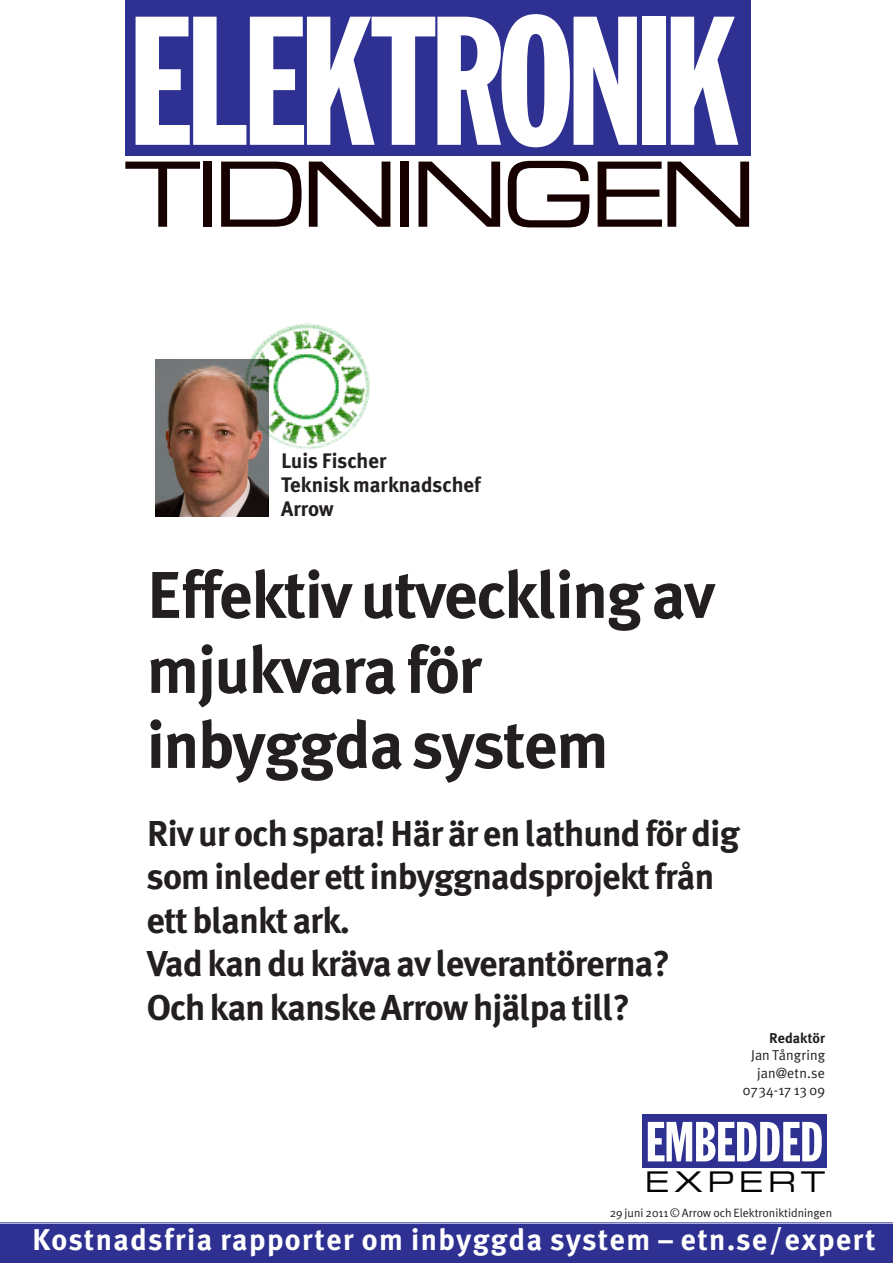
<style>
.page{position:relative;width:893px;height:1263px;background:#fff}
.page>*{position:absolute;margin:0;border:0;box-sizing:border-box;transform-origin:0 0}
.Byline_E-post{font:180px "Franklin Gothic Extra Cond";letter-spacing:-.035em;color:#fff}
.Byline_E-post-2{font:90px "Eurostile Extended Two";letter-spacing:-.08em;color:#160000}
.Mindre_Rubrik{font:700 66px/75px "Meta Plus";letter-spacing:-.02em;color:#231f20}
.Byline_E-post-3{font:55.5px "Franklin Gothic Extra Cond";letter-spacing:-.01em;color:#fff}
.Mindre_Rubrik-2{font:700 36px/43.5px "Meta Plus";letter-spacing:-.02em;color:#231f20}
.Byline_E-post-4{font:700 30px "Meta Plus";letter-spacing:.05em;color:#fff}
.Byline_E-post-5{font:28.5px "Eurostile Extended Two";letter-spacing:.16em;color:#000}
.Stor_Ingress{font:700 21px "Meta Plus";color:#231f20}
.Expert_Brödtext{font:14.25px "Meta Plus Normal";letter-spacing:.005em;color:#231f20}
.Expert_Brödtext-2{font:700 14.25px "Meta Plus";letter-spacing:-.005em;color:#231f20}
.t1{font:12px "Meta Plus Normal";color:#231f20}
</style>
<div class="page">
<div style="left:125px;top:0;width:625px;height:156px;background:#2e3092"></div>
<div style="left:0;top:1222px;width:893px;height:41px;background:#2e3092"></div>
<hr style="left:0;top:1223px;width:893px;height:1px;background:#fff">
<div style="left:642px;top:1115px;width:185px;height:53px;background:#2e3092"></div>
<img style="left:155px;top:359px;width:114px;height:157px">
<img style="left:243px;top:323px;width:128px;height:127px;border-radius:64px">
<p class="Byline_E-post" style="left:128px;top:-15px;width:613px">ELEKTRONIK</p>
<p class="Byline_E-post-2" style="left:124px;top:133px;width:635px">TIDNINGEN</p>
<p class="Stor_Ingress" style="left:281px;top:449px;width:107px">Luis Fischer</p>
<p class="Stor_Ingress" style="left:281px;top:473px;width:201px">Teknisk marknadschef</p>
<p class="Stor_Ingress" style="left:281px;top:497px;width:54px">Arrow</p>
<p class="Mindre_Rubrik" style="left:147px;top:557px;width:570px">Effektiv utveckling av mjukvara för inbyggda system</p>
<p class="Mindre_Rubrik-2" style="left:147px;top:811px;width:594px">Riv ur och spara! Här är en lathund för dig som inleder ett inbyggnadsprojekt från ett blankt ark.</p>
<p class="Mindre_Rubrik-2" style="left:147px;top:942px;width:525px">Vad kan du kräva av leverantörerna?</p>
<p class="Mindre_Rubrik-2" style="left:147px;top:985px;width:485px">Och kan kanske Arrow hjälpa till?</p>
<p class="Expert_Brödtext-2" style="left:769px;top:1030px;width:57px">Redaktör</p>
<p class="Expert_Brödtext" style="left:751px;top:1047px;width:76px">Jan Tångring</p>
<p class="Expert_Brödtext" style="left:757px;top:1064px;width:69px">jan@etn.se</p>
<p class="Expert_Brödtext" style="left:743px;top:1081px;width:84px">0734-17 13 09</p>
<p class="Byline_E-post-3" style="left:645px;top:1112px;width:180px">EMBEDDED</p>
<p class="Byline_E-post-5" style="left:645px;top:1162px;width:182px">EXPERT</p>
<p class="t1" style="left:610px;top:1206px;width:224px">29 juni 2011 © Arrow och Elektroniktidningen</p>
<p class="Byline_E-post-4" style="left:32px;top:1222px;width:845px">Kostnadsfria rapporter om inbyggda system – etn.se/expert</p>
</div>
